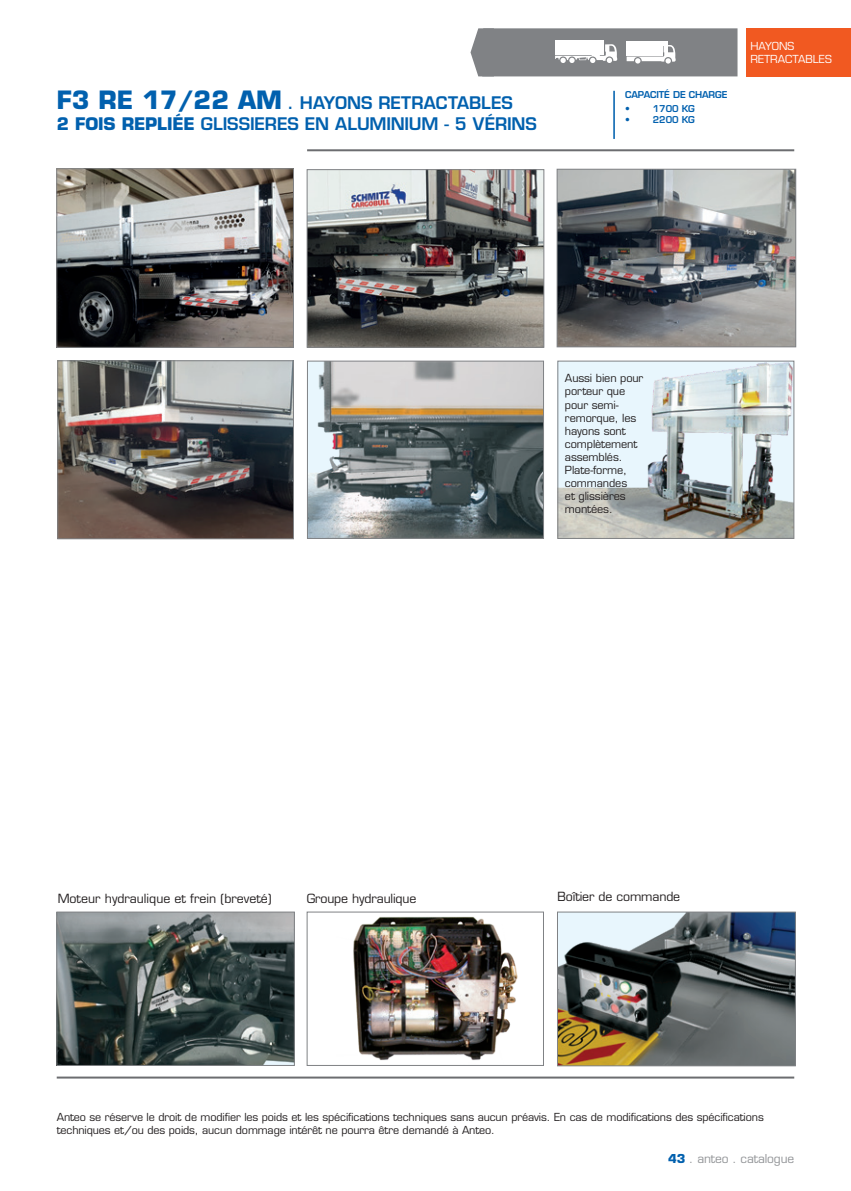
<style>
.page{position:relative;width:851px;height:1191px;background:#fff}
.page>*{position:absolute;margin:0;border:0;box-sizing:border-box;transform-origin:0 0}
.t1{font:600 17px/20.4px "Eurostile LT Std";letter-spacing:-.005em;color:#0160ae}
.t2{font:12.4px "Eurostile LT Std";letter-spacing:-.01em;color:#231f20}
.t3{font:12px "Eurostile LT Std";letter-spacing:-.01em;color:#939598}
.t4{font:11px/13px "Eurostile LT Std";letter-spacing:-.01em;color:#231f20}
.t5{font:10.8px/13px "Eurostile LT Std";letter-spacing:-.01em;color:#231f20}
.t6{font:10.8px/13px "Eurostile LT Std";color:#fff}
.t7{font:600 9.2px "Eurostile LT Std";letter-spacing:-.01em;color:#0160ae}
.s1{font-weight:700;font-size:24.6px}
.s2{font-weight:700}
.s3{font-weight:700;color:#0160ae}
</style>
<div class="page">
<hr style="left:613px;top:91px;width:1px;height:48px;background:#0160ae">
<hr style="left:307px;top:149px;width:487px;height:2px;background:#6c6d70">
<hr style="left:57px;top:1076px;width:737px;height:2px;background:#6c6d70">
<svg style="left:470px;top:28px;width:267px;height:48px"></svg>
<div style="left:746px;top:28px;width:104px;height:48px;background:#f15921"></div>
<img style="left:309px;top:363px;width:232px;height:174px">
<div style="left:307px;top:361px;width:236px;height:178px;border:1px solid #808285"></div>
<img style="left:58px;top:913px;width:235px;height:150px">
<div style="left:56px;top:911px;width:239px;height:154px;border:1px solid #808285"></div>
<img style="left:353px;top:916px;width:165px;height:145px">
<div style="left:307px;top:911px;width:236px;height:154px;border:1px solid #808285"></div>
<img style="left:559px;top:913px;width:234px;height:151px">
<div style="left:557px;top:911px;width:238px;height:155px;border:1px solid #808285"></div>
<img style="left:559px;top:363px;width:233px;height:174px">
<div style="left:557px;top:361px;width:237px;height:178px;border:1px solid #808285"></div>
<img style="left:308px;top:171px;width:234px;height:175px">
<div style="left:306px;top:169px;width:238px;height:179px;border:1px solid #808285"></div>
<img style="left:558px;top:171px;width:236px;height:174px">
<div style="left:556px;top:169px;width:240px;height:178px;border:1px solid #808285"></div>
<img style="left:59px;top:362px;width:233px;height:175px">
<div style="left:57px;top:360px;width:237px;height:179px;border:1px solid #808285"></div>
<img style="left:58px;top:170px;width:234px;height:176px">
<div style="left:56px;top:168px;width:238px;height:180px;border:1px solid #808285"></div>
<h1 class="t1" style="left:57px;top:93px;width:481px"><span class="s1">F3 RE 17/22 AM</span> . HAYONS RETRACTABLES<br><span class="s2">2 FOIS REPLIÉE</span> GLISSIERES EN ALUMINIUM - 5 VÉRINS</h1>
<p class="t7" style="left:625px;top:89px;width:104px">CAPACITÉ DE CHARGE</p>
<p class="t7" style="left:625px;top:103px;width:6px">•</p>
<p class="t7" style="left:652px;top:103px;width:44px">1700 KG</p>
<p class="t7" style="left:625px;top:114px;width:6px">•</p>
<p class="t7" style="left:652px;top:114px;width:44px">2200 KG</p>
<p class="t6" style="left:750px;top:39px;width:83px">HAYONS<br>RETRACTABLES</p>
<p class="t4" style="left:565px;top:372px;width:80px">Aussi bien pour porteur que pour semi&shy;remorque, les hayons sont complètement assemblés.<br>Plate-forme, commandes<br>et glissières montées.</p>
<p class="t2" style="left:58px;top:890px;width:215px">Moteur hydraulique et frein (breveté)</p>
<p class="t2" style="left:307px;top:890px;width:111px">Groupe hydraulique</p>
<p class="t2" style="left:557px;top:889px;width:124px">Boîtier de commande</p>
<p class="t5" style="left:57px;top:1111px;width:708px">Anteo se réserve le droit de modifier les poids et les spécifications techniques sans aucun préavis. En cas de modifications des spécifications techniques et/ou des poids, aucun dommage intérêt ne pourra être demandé à Anteo.</p>
<p class="t3" style="left:668px;top:1151px;width:127px"><span class="s3">43</span> . anteo . catalogue</p>
</div>
